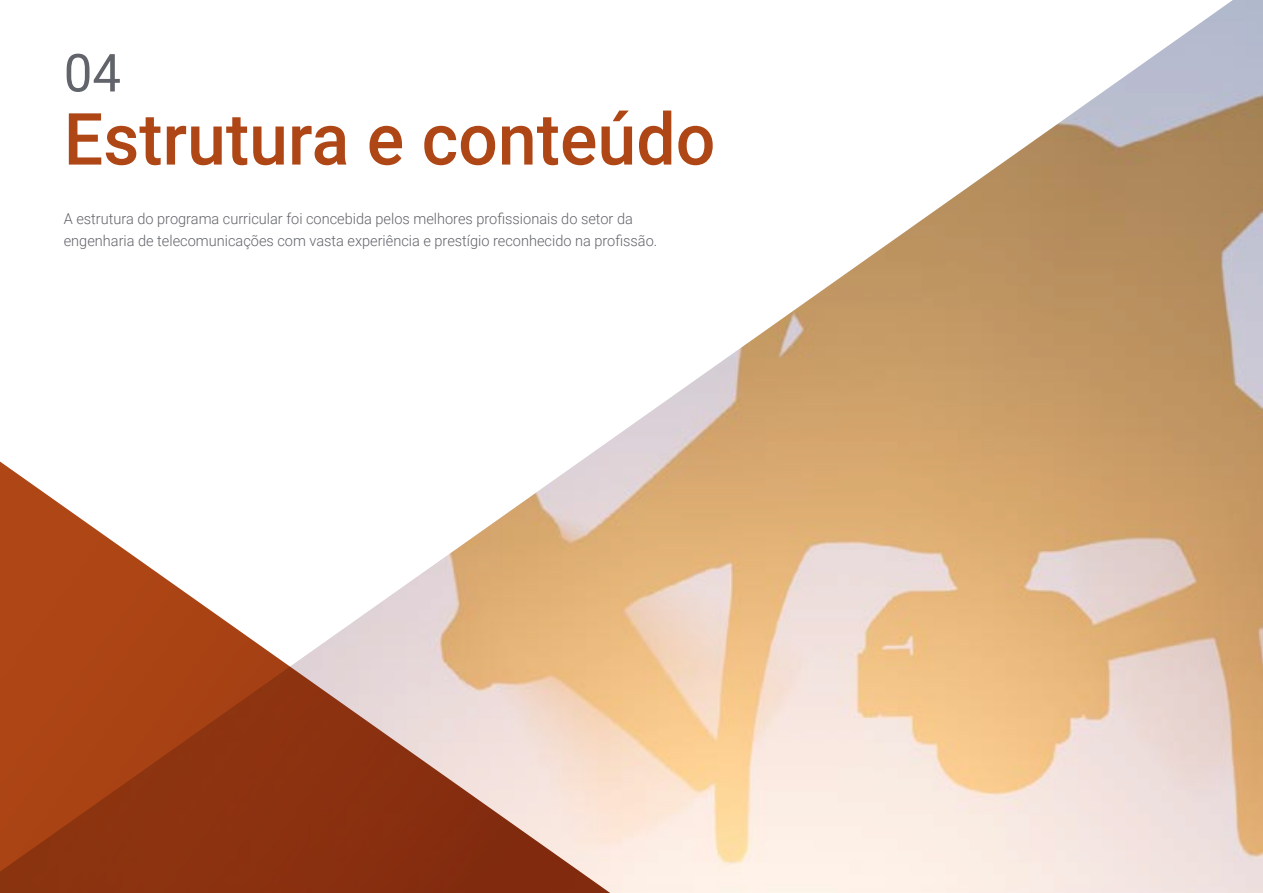
<style>
.page{position:relative;width:1263px;height:893px;background:#fff}
.page>*{position:absolute;margin:0;border:0;box-sizing:border-box;transform-origin:0 0}
.t1{font:500 72px "Roboto";color:#ae4615}
.t2{font:52.5px "Roboto";color:#61646a}
.t3{font:300 15px/22.5px "Roboto";color:#61646a}
</style>
<div class="page">
<img style="left:602px;top:0;width:661px;height:893px">
<svg style="left:0;top:446px;width:640px;height:447px"></svg>
<h2 class="t2" style="left:64px;top:36px;width:59px">04</h2>
<h1 class="t1" style="left:64px;top:89px;width:653px">Estrutura e conteúdo</h1>
<p class="t3" style="left:64px;top:207px;width:595px">A estrutura do programa curricular foi concebida pelos melhores profissionais do setor da engenharia de telecomunicações com vasta experiência e prestígio reconhecido na profissão.</p>
</div>
